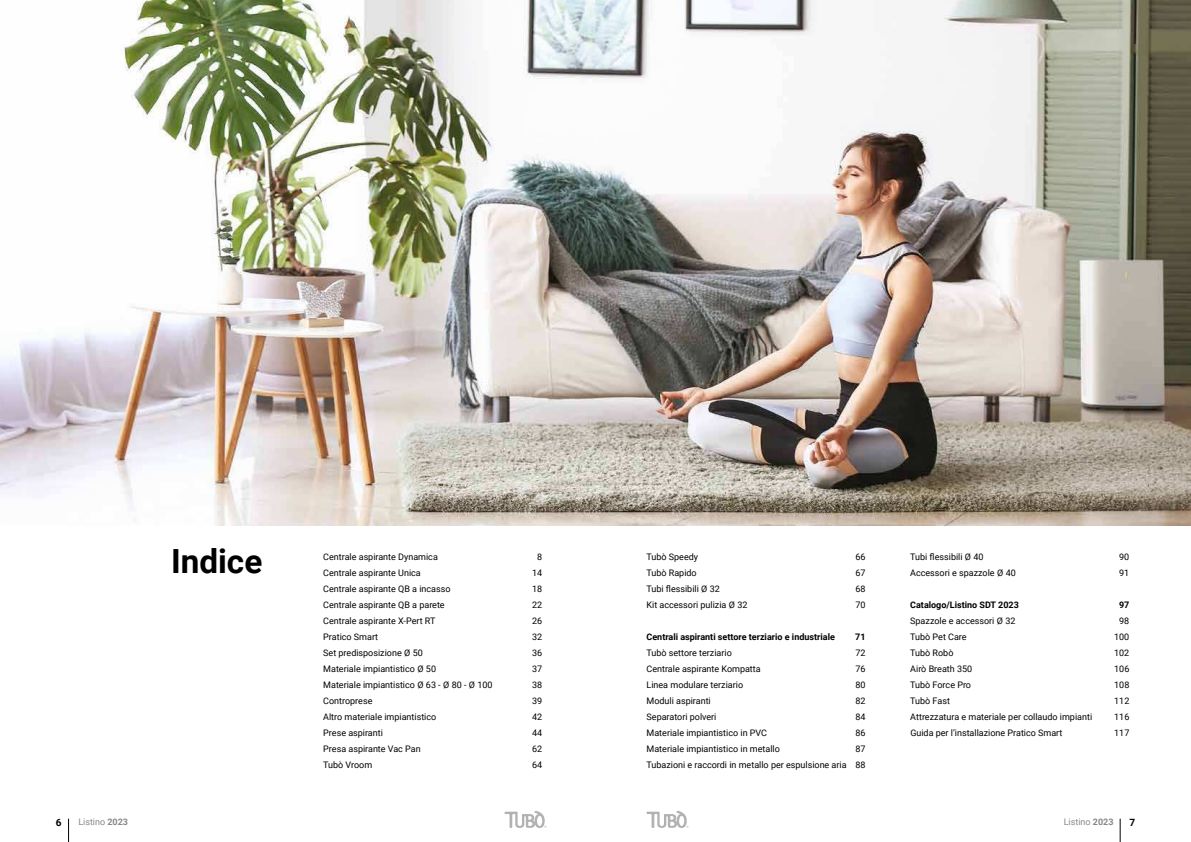
<style>
.page{position:relative;width:1191px;height:842px;background:#fff}
.page>*{position:absolute;margin:0;border:0;box-sizing:border-box;transform-origin:0 0}
.t1{font:700 33.3px "Roboto";color:#000}
.t2{font:700 10px "Roboto";color:#000}
.t3{font:9px/16px "Roboto";color:#000;text-align:right}
.t4{font:700 9px "Roboto";color:#000}
.t5{font:9px "Roboto";color:#878786}
.s1{font-weight:700}
</style>
<div class="page">
<svg style="left:68px;top:819px;width:1px;height:23px"></svg>
<svg style="left:1119px;top:819px;width:1px;height:23px"></svg>
<svg style="left:504px;top:811px;width:42px;height:17px"></svg>
<svg style="left:646px;top:811px;width:42px;height:17px"></svg>
<img style="left:0;top:0;width:1190px;height:526px">
<h1 class="t1" style="left:171px;top:547px;width:93px">Indice</h1>
<p class="t3" style="left:910px;top:549px;width:75px">Tubi 昀氀essibili Ø 40</p>
<p class="t3" style="left:1119px;top:549px;width:12px">90</p>
<p class="t3" style="left:646px;top:549px;width:53px">Tubò Speedy</p>
<p class="t3" style="left:855px;top:549px;width:12px">66</p>
<p class="t3" style="left:646px;top:565px;width:52px">Tubò Rapido</p>
<p class="t3" style="left:855px;top:565px;width:12px">67</p>
<p class="t3" style="left:646px;top:581px;width:75px">Tubi 昀氀essibili Ø 32</p>
<p class="t3" style="left:855px;top:581px;width:12px">68</p>
<p class="t3" style="left:646px;top:598px;width:102px">Kit accessori pulizia Ø 32</p>
<p class="t3" style="left:855px;top:597px;width:12px">70</p>
<p class="t4" style="left:646px;top:633px;width:190px">Centrali aspiranti settore terziario e industriale</p>
<p class="t4" style="left:855px;top:633px;width:12px">71</p>
<p class="t3" style="left:646px;top:645px;width:87px">Tubò settore terziario</p>
<p class="t3" style="left:855px;top:645px;width:12px">72</p>
<p class="t3" style="left:646px;top:661px;width:116px">Centrale aspirante Kompatta</p>
<p class="t3" style="left:855px;top:661px;width:12px">76</p>
<p class="t3" style="left:646px;top:678px;width:98px">Linea modulare terziario</p>
<p class="t3" style="left:855px;top:678px;width:12px">80</p>
<p class="t3" style="left:646px;top:693px;width:66px">Moduli aspiranti</p>
<p class="t3" style="left:855px;top:693px;width:12px">82</p>
<p class="t3" style="left:646px;top:709px;width:71px">Separatori polveri</p>
<p class="t3" style="left:855px;top:709px;width:12px">84</p>
<p class="t3" style="left:646px;top:725px;width:122px">Materiale impiantistico in PVC</p>
<p class="t3" style="left:855px;top:725px;width:12px">86</p>
<p class="t3" style="left:646px;top:741px;width:135px">Materiale impiantistico in metallo</p>
<p class="t3" style="left:323px;top:550px;width:116px">Centrale aspirante Dynamica</p>
<p class="t3" style="left:537px;top:550px;width:7px">8</p>
<p class="t3" style="left:323px;top:565px;width:99px">Centrale aspirante Unica</p>
<p class="t3" style="left:532px;top:565px;width:12px">14</p>
<p class="t3" style="left:323px;top:581px;width:129px">Centrale aspirante QB a incasso</p>
<p class="t3" style="left:532px;top:581px;width:12px">18</p>
<p class="t3" style="left:323px;top:597px;width:123px">Centrale aspirante QB a parete</p>
<p class="t3" style="left:532px;top:597px;width:12px">22</p>
<p class="t3" style="left:323px;top:613px;width:114px">Centrale aspirante X-Pert RT</p>
<p class="t3" style="left:532px;top:613px;width:12px">26</p>
<p class="t3" style="left:323px;top:629px;width:56px">Pratico Smart</p>
<p class="t3" style="left:532px;top:629px;width:12px">32</p>
<p class="t3" style="left:323px;top:646px;width:101px">Set predisposizione Ø 50</p>
<p class="t3" style="left:532px;top:645px;width:12px">36</p>
<p class="t3" style="left:323px;top:662px;width:114px">Materiale impiantistico Ø 50</p>
<p class="t3" style="left:532px;top:661px;width:12px">37</p>
<p class="t3" style="left:323px;top:678px;width:171px">Materiale impiantistico Ø 63 - Ø 80 - Ø 100</p>
<p class="t3" style="left:532px;top:677px;width:12px">38</p>
<p class="t3" style="left:323px;top:693px;width:51px">Controprese</p>
<p class="t3" style="left:532px;top:693px;width:12px">39</p>
<p class="t3" style="left:323px;top:709px;width:115px">Altro materiale impiantistico</p>
<p class="t3" style="left:532px;top:709px;width:12px">42</p>
<p class="t3" style="left:323px;top:725px;width:61px">Prese aspiranti</p>
<p class="t3" style="left:532px;top:725px;width:12px">44</p>
<p class="t3" style="left:323px;top:741px;width:99px">Presa aspirante Vac Pan</p>
<p class="t3" style="left:532px;top:741px;width:12px">62</p>
<p class="t3" style="left:323px;top:757px;width:51px">Tubò Vroom</p>
<p class="t3" style="left:532px;top:757px;width:12px">64</p>
<p class="t3" style="left:910px;top:566px;width:107px">Accessori e spazzole Ø 40</p>
<p class="t3" style="left:1119px;top:565px;width:12px">91</p>
<p class="t4" style="left:910px;top:601px;width:110px">Catalogo/Listino SDT 2023</p>
<p class="t4" style="left:1119px;top:601px;width:12px">97</p>
<p class="t3" style="left:910px;top:614px;width:107px">Spazzole e accessori Ø 32</p>
<p class="t3" style="left:1119px;top:613px;width:12px">98</p>
<p class="t3" style="left:910px;top:629px;width:58px">Tubò Pet Care</p>
<p class="t3" style="left:1114px;top:629px;width:17px">100</p>
<p class="t3" style="left:910px;top:645px;width:45px">Tubò Robò</p>
<p class="t3" style="left:1114px;top:645px;width:17px">102</p>
<p class="t3" style="left:910px;top:661px;width:63px">Airò Breath 350</p>
<p class="t3" style="left:1114px;top:661px;width:17px">106</p>
<p class="t3" style="left:910px;top:677px;width:62px">Tubò Force Pro</p>
<p class="t3" style="left:1114px;top:677px;width:17px">108</p>
<p class="t3" style="left:910px;top:693px;width:41px">Tubò Fast</p>
<p class="t3" style="left:1114px;top:693px;width:17px">112</p>
<p class="t3" style="left:910px;top:709px;width:183px">Attrezzatura e materiale per collaudo impianti</p>
<p class="t3" style="left:1114px;top:709px;width:17px">116</p>
<p class="t3" style="left:910px;top:725px;width:154px">Guida per l’installazione Pratico Smart</p>
<p class="t3" style="left:1114px;top:725px;width:17px">117</p>
<p class="t3" style="left:646px;top:741px;width:221px">87<br>Tubazioni e raccordi in metallo per espulsione aria 88</p>
<p class="t2" style="left:56px;top:818px;width:7px">6</p>
<p class="t5" style="left:78px;top:817px;width:51px">Listino <span class="s1">2023</span></p>
<p class="t5" style="left:1063px;top:817px;width:51px">Listino <span class="s1">2023</span></p>
<p class="t2" style="left:1129px;top:818px;width:7px">7</p>
</div>
